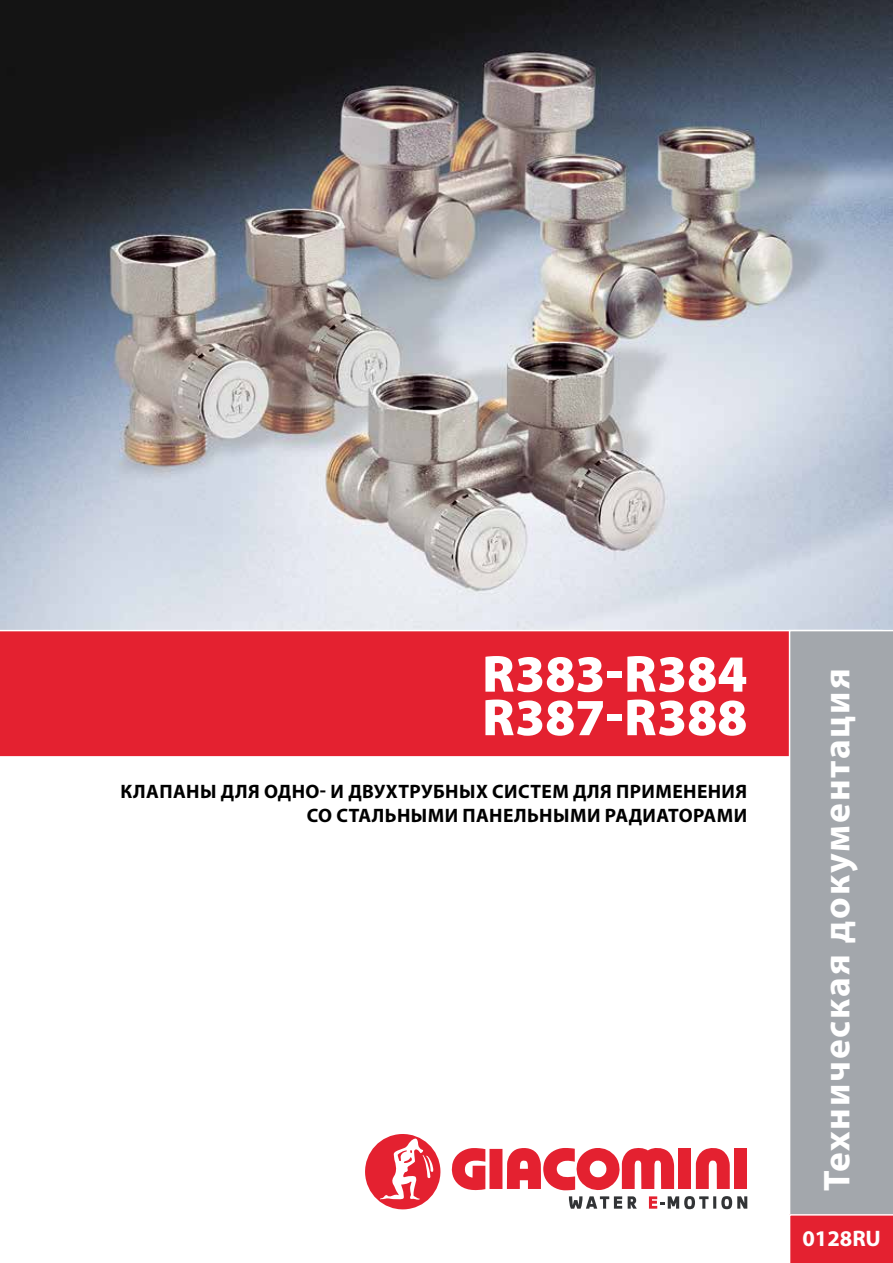
<style>
.page{position:relative;width:893px;height:1263px;background:#fff}
.page>*{position:absolute;margin:0;border:0;box-sizing:border-box;transform-origin:0 0}
.t1{font:900 52.5px/43.5px "Myriad Pro";color:#fff}
.t2{font:700 37.5px "Myriad Pro";letter-spacing:.05em;color:#fff}
.t3{font:700 22.5px "Myriad Pro";color:#fff}
.t4{font:700 19.5px/24px "Myriad Pro";letter-spacing:.02em;color:#000;text-align:right}
</style>
<div class="page">
<img style="left:0;top:0;width:893px;height:630px">
<div style="left:0;top:631px;width:789px;height:126px;background:#e42130"></div>
<div style="left:790px;top:631px;width:103px;height:583px;background:#a3a7ac"></div>
<div style="left:789px;top:1214px;width:104px;height:49px;background:#e42130"></div>
<svg style="left:451px;top:1148px;width:34px;height:43px"></svg>
<div style="left:489px;top:1149px;width:13px;height:40px;background:#e42130"></div>
<div style="left:678px;top:1149px;width:13px;height:40px;background:#e42130"></div>
<svg style="left:696px;top:1148px;width:34px;height:41px"></svg>
<div style="left:734px;top:1149px;width:13px;height:40px;background:#e42130"></div>
<svg style="left:507px;top:1148px;width:167px;height:42px"></svg>
<svg style="left:569px;top:1196px;width:53px;height:13px"></svg>
<svg style="left:628px;top:1196px;width:9px;height:12px"></svg>
<svg style="left:649px;top:1196px;width:98px;height:13px"></svg>
<svg style="left:365px;top:1134px;width:76px;height:76px"></svg>
<h1 class="t1" style="left:482px;top:653px;width:267px">R383-R384<br>R387-R388</h1>
<p class="t4" style="left:121px;top:780px;width:628px">КЛАПАНЫ ДЛЯ ОДНО- И ДВУХТРУБНЫХ СИСТЕМ ДЛЯ ПРИМЕНЕНИЯ<br>СО СТАЛЬНЫМИ ПАНЕЛЬНЫМИ РАДИАТОРАМИ</p>
<h2 class="t2" style="left:816px;top:1191px;width:524px;rotate:-90deg">Техническая документация</h2>
<p class="t3" style="left:802px;top:1226px;width:80px">0128RU</p>
</div>
